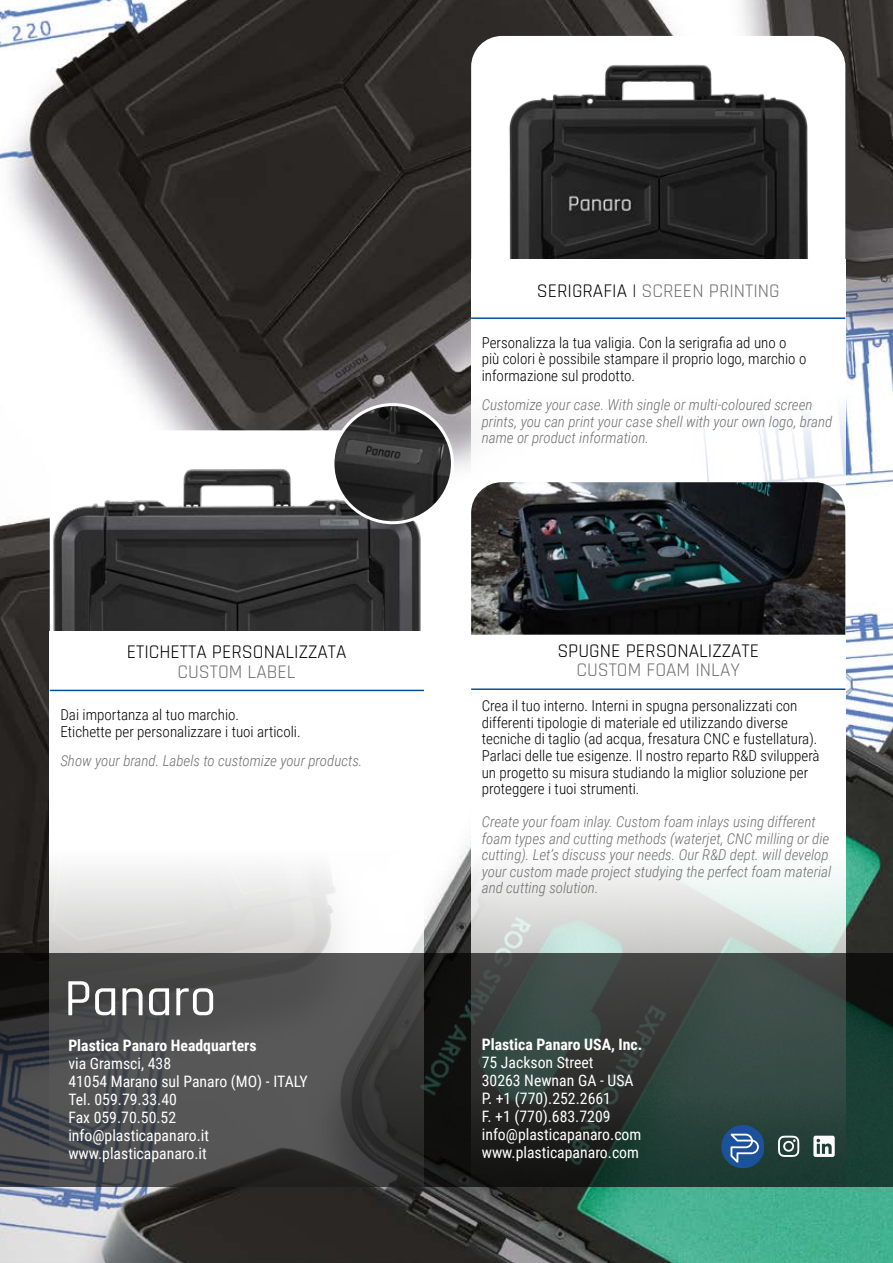
<style>
.page{position:relative;width:893px;height:1263px;background:#fff}
.page>*{position:absolute;margin:0;border:0;box-sizing:border-box;transform-origin:0 0}
.t1{font:19.5px "Rajdhani";color:#706f6f}
.t2{font:19.5px "Rajdhani";color:#000}
.t3{font:15.75px/18px "Roboto Condensed";color:#fff}
.t4{font:700 15.75px "Roboto Condensed";color:#fff}
.t5{font:300 15px/16.5px "Roboto Condensed";color:#000}
.t6{font:italic 300 15px/16.5px "Roboto Condensed";color:#706f6f}
.s1{color:#000}
</style>
<div class="page">
<img style="left:0;top:0;width:893px;height:1263px">
<svg style="left:471px;top:36px;width:374px;height:223px"></svg>
<img style="left:498px;top:36px;width:324px;height:223px">
<div style="left:471px;top:259px;width:374px;height:428px;background:#fff"></div>
<hr style="left:471px;top:317px;width:374px;height:2px;background:#04529c">
<svg style="left:471px;top:687px;width:374px;height:500px"></svg>
<hr style="left:471px;top:688px;width:374px;height:2px;background:#04529c">
<img style="left:50px;top:430px;width:374px;height:201px">
<svg style="left:50px;top:631px;width:374px;height:556px"></svg>
<hr style="left:50px;top:690px;width:374px;height:1px;background:#04529c">
<img style="left:333px;top:405px;width:119px;height:118px">
<div style="left:331px;top:403px;width:123px;height:121px;border:3px solid #fff;border-radius:50%"></div>
<img style="left:471px;top:482px;width:374px;height:153px">
<svg style="left:0;top:952px;width:893px;height:234px"></svg>
<div style="left:721px;top:1125px;width:43px;height:42px;background:#1c519b;border-radius:50%"></div>
<svg style="left:730px;top:1134px;width:29px;height:29px"></svg>
<svg style="left:813px;top:1136px;width:22px;height:21px"></svg>
<svg style="left:778px;top:1136px;width:21px;height:21px"></svg>
<svg style="left:68px;top:981px;width:21px;height:34px"></svg>
<svg style="left:95px;top:988px;width:20px;height:27px"></svg>
<svg style="left:122px;top:988px;width:21px;height:27px"></svg>
<svg style="left:149px;top:988px;width:20px;height:27px"></svg>
<svg style="left:176px;top:988px;width:37px;height:27px"></svg>
<h1 class="t2" style="left:127px;top:641px;width:221px">ETICHETTA PERSONALIZZATA</h1>
<h1 class="t1" style="left:178px;top:661px;width:120px">CUSTOM LABEL</h1>
<p class="t5" style="left:60px;top:706px;width:242px">Dai importanza al tuo marchio.<br>Etichette per personalizzare i tuoi articoli.</p>
<p class="t6" style="left:60px;top:752px;width:304px">Show your brand. Labels to customize your products.</p>
<p class="t4" style="left:68px;top:1034px;width:190px">Plastica Panaro Headquarters</p>
<p class="t3" style="left:68px;top:1053px;width:241px">via Gramsci, 438<br>41054 Marano sul Panaro (MO) - ITALY<br>Tel. 059.79.33.40<br>Fax 059.70.50.52 info@plasticapanaro.it www.plasticapanaro.it</p>
<h1 class="t1" style="left:537px;top:279px;width:244px"><span class="s1">SERIGRAFIA |</span> SCREEN PRINTING</h1>
<p class="t5" style="left:482px;top:334px;width:326px">Personalizza la tua valigia. Con la serigrafia ad uno o più colori è possibile stampare il proprio logo, marchio o informazione sul prodotto.</p>
<p class="t6" style="left:482px;top:396px;width:352px">Customize your case. With single or multi-coloured screen prints, you can print your case shell with your own logo, brand name or product information.</p>
<h1 class="t2" style="left:557px;top:639px;width:203px">SPUGNE PERSONALIZZATE</h1>
<h1 class="t1" style="left:576px;top:659px;width:165px">CUSTOM FOAM INLAY</h1>
<p class="t5" style="left:482px;top:697px;width:339px">Crea il tuo interno. Interni in spugna personalizzati con differenti tipologie di materiale ed utilizzando diverse tecniche di taglio (ad acqua, fresatura CNC e fustellatura).<br>Parlaci delle tue esigenze. Il nostro reparto R&amp;D svilupperà un progetto su misura studiando la miglior soluzione per proteggere i tuoi strumenti.</p>
<p class="t6" style="left:482px;top:813px;width:351px">Create your foam inlay. Custom foam inlays using different foam types and cutting methods (waterjet, CNC milling or die cutting). Let’s discuss your needs. Our R&amp;D dept. will develop your custom made project studying the perfect foam material and cutting solution.</p>
<p class="t4" style="left:482px;top:1033px;width:162px">Plastica Panaro USA, Inc.</p>
<p class="t3" style="left:482px;top:1053px;width:161px">75 Jackson Street<br>30263 Newnan GA - USA<br>P. +1 (770).252.2661<br>F. +1 (770).683.7209 info@plasticapanaro.com www.plasticapanaro.com</p>
</div>
